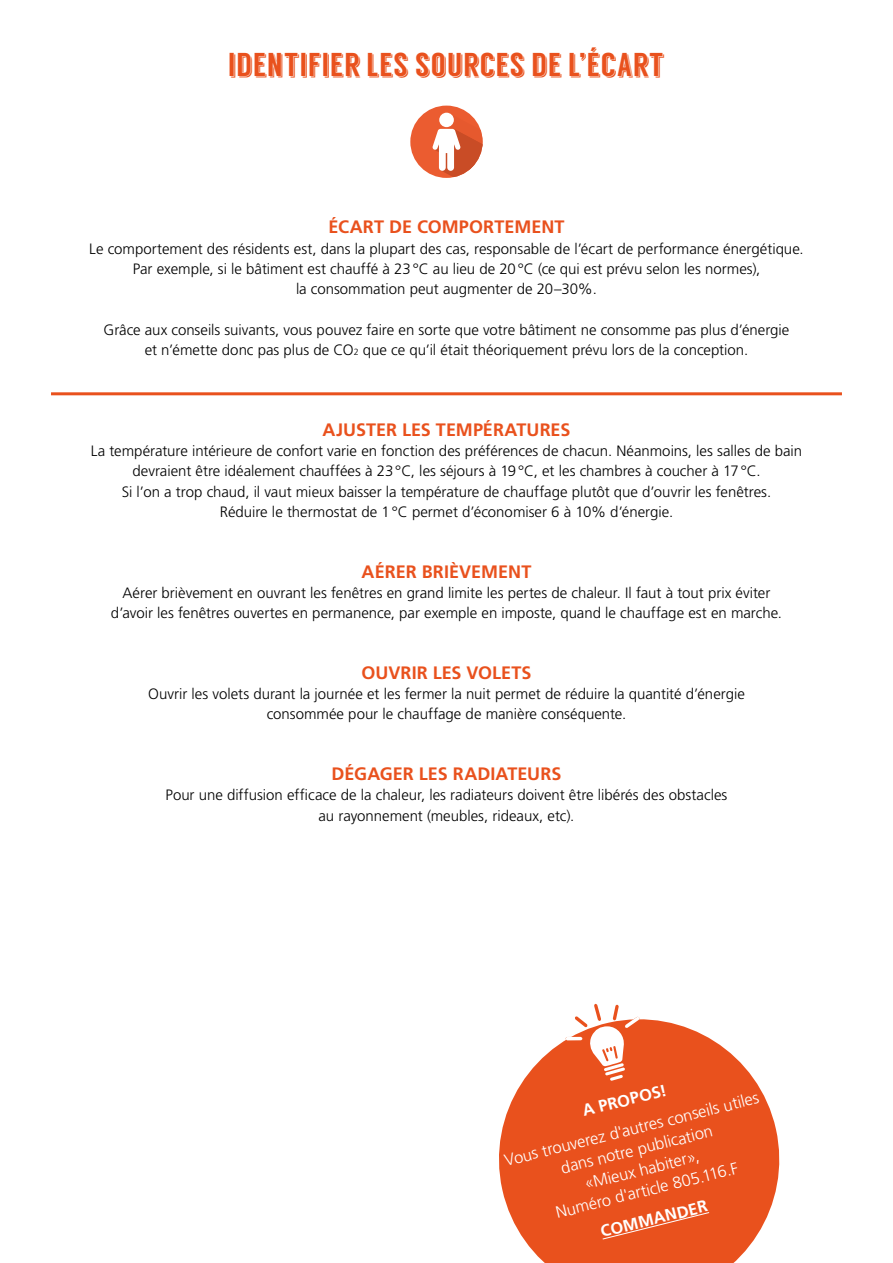
<style>
.page{position:relative;width:893px;height:1263px;background:#fff}
.page>*{position:absolute;margin:0;border:0;box-sizing:border-box;transform-origin:0 0}
.Titelseite_Untertite{font:33px "Langdon";color:#e9511d}
.Untertitel{font:700 18px "Frutiger LT Std";color:#e9511d}
.Fliesstext{font:300 16.5px/21px "Frutiger LT Std";color:#fff;text-align:center}
.Fliesstext-2{font:700 16.5px "Frutiger LT Std";color:#fff}
.Fliesstext-3{font:300 15px/20.2px "Frutiger LT Std";color:#000;text-align:center}
.Untertitel-2{font:300 15px/20.2px "Frutiger LT Std";color:#000;text-align:center}
.s1{font-size:9px}
</style>
<div class="page">
<svg style="left:499px;top:1019px;width:281px;height:244px;fill:#e9511d"></svg>
<hr style="left:51px;top:392px;width:791px;height:3px;background:#e9511d">
<div style="left:602px;top:1211px;width:108px;height:29px;background:#e9511d"></div>
<svg style="left:575px;top:1004px;width:65px;height:77px"></svg>
<hr style="left:566px;top:1037px;width:16px;height:3px;background:#fff;border-radius:2px">
<div style="left:410px;top:106px;width:73px;height:72px;background:#eb5c30;border-radius:50%"></div>
<svg style="left:432px;top:114px;width:51px;height:64px"></svg>
<p class="Titelseite_Untertite" style="left:228px;top:47px;width:438px">IDENTIFIER LES SOURCES DE L’ÉCART</p>
<p class="Untertitel" style="left:329px;top:216px;width:237px">ÉCART DE COMPORTEMENT</p>
<p class="Fliesstext-3" style="left:89px;top:238px;width:716px">Le comportement des résidents est, dans la plupart des cas, responsable de l’écart de performance énergétique.</p>
<p class="Fliesstext-3" style="left:133px;top:259px;width:629px">Par exemple, si le bâtiment est chauffé à 23°C au lieu de 20°C (ce qui est prévu selon les normes), la consommation peut augmenter de 20–30%.</p>
<p class="Untertitel-2" style="left:104px;top:319px;width:687px">Grâce aux conseils suivants, vous pouvez faire en sorte que votre bâtiment ne consomme pas plus d’énergie et n’émette donc pas plus de CO<span class="s1">2</span> que ce qu’il était théoriquement prévu lors de la conception.</p>
<p class="Untertitel" style="left:323px;top:419px;width:249px">AJUSTER LES TEMPÉRATURES</p>
<p class="Fliesstext-3" style="left:91px;top:441px;width:713px">La température intérieure de confort varie en fonction des préférences de chacun. Néanmoins, les salles de bain devraient être idéalement chauffées à 23°C, les séjours à 19°C, et les chambres à coucher à 17°C.<br>Si l’on a trop chaud, il vaut mieux baisser la température de chauffage plutôt que d’ouvrir les fenêtres.<br>Réduire le thermostat de 1°C permet d’économiser 6 à 10% d’énergie.</p>
<p class="Untertitel" style="left:362px;top:561px;width:171px">AÉRER BRIÈVEMENT</p>
<p class="Fliesstext-3" style="left:111px;top:583px;width:673px">Aérer brièvement en ouvrant les fenêtres en grand limite les pertes de chaleur. Il faut à tout prix éviter d’avoir les fenêtres ouvertes en permanence, par exemple en imposte, quand le chauffage est en marche.</p>
<p class="Untertitel" style="left:361px;top:662px;width:172px">OUVRIR LES VOLETS</p>
<p class="Fliesstext-3" style="left:148px;top:684px;width:598px">Ouvrir les volets durant la journée et les fermer la nuit permet de réduire la quantité d’énergie consommée pour le chauffage de manière conséquente.</p>
<p class="Untertitel" style="left:331px;top:763px;width:231px">DÉGAGER LES RADIATEURS</p>
<p class="Fliesstext-3" style="left:166px;top:785px;width:563px">Pour une diffusion efficace de la chaleur, les radiateurs doivent être libérés des obstacles au rayonnement (meubles, rideaux, etc).</p>
<p class="Fliesstext-2" style="left:580px;top:1101px;width:88px;rotate:-14deg">A PROPOS!</p>
<p class="Fliesstext" style="left:502px;top:1150px;width:263px;rotate:-14deg">Vous trouverez d'autres conseils utiles dans notre publication<br>«Mieux habiter»,<br>Numéro d'article 805.116.F</p>
<p class="Fliesstext-2" style="left:599px;top:1222px;width:111px;rotate:-14deg">COMMANDER</p>
</div>
